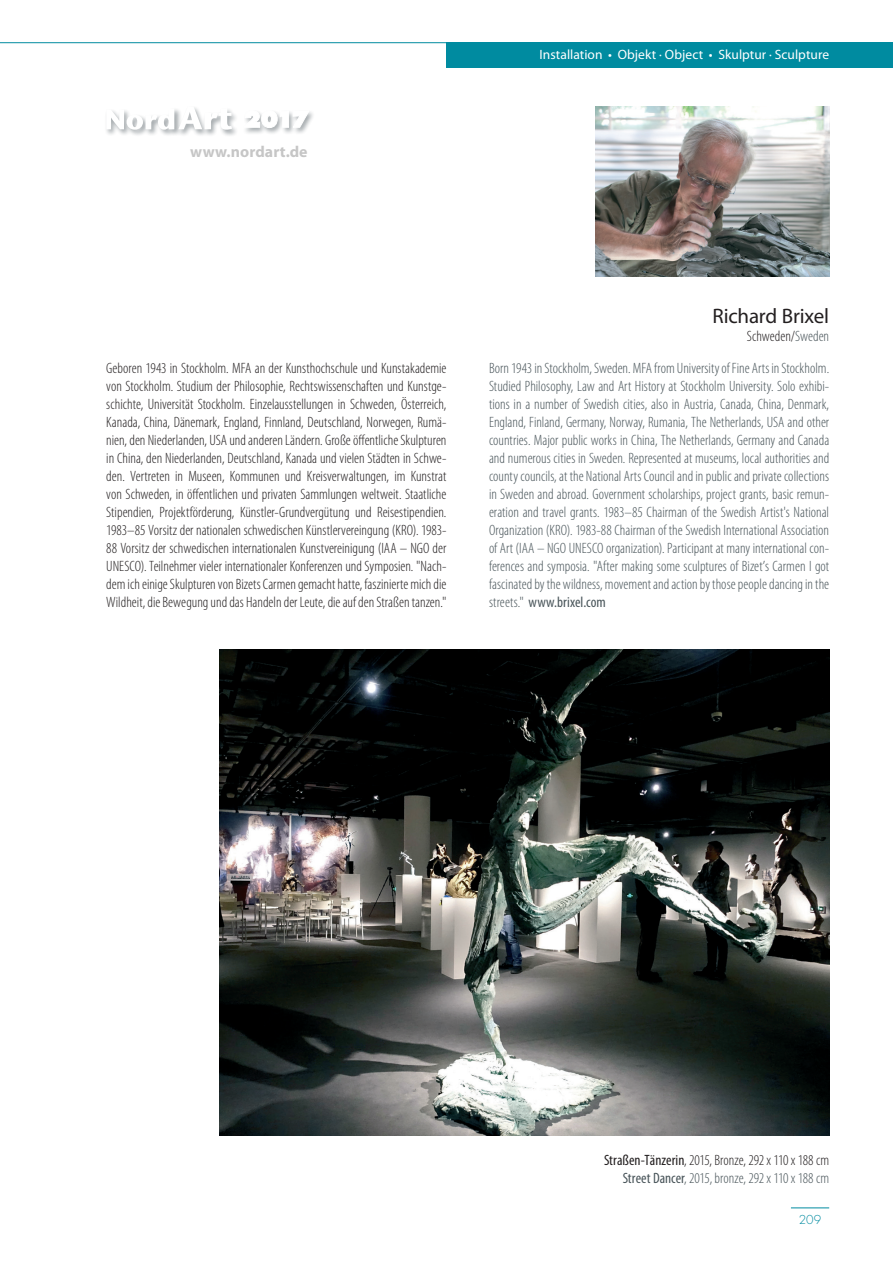
<style>
.page{position:relative;width:893px;height:1263px;background:#fff}
.page>*{position:absolute;margin:0;border:0;box-sizing:border-box;transform-origin:0 0}
.t1{font:21px "Myriad Pro";letter-spacing:-.01em;color:#231f20}
.t2{font:700 15.9px "Myriad Pro";letter-spacing:.005em;color:#c6c6c6}
.t3{font:300 condensed 15px/18px "Myriad Pro";color:#231f20;text-align:right}
.t4{font:300 condensed 15px/18px "Myriad Pro";color:#485459;text-align:justify}
.t5{font:13.5px "Myriad Pro";color:#fff}
.t6{font:300 12px "Futura Std";color:#008ba0}
.s1{color:#485459}
.s2{font-weight:400}
.s3{font-weight:400;color:#485459}
</style>
<div class="page">
<div style="left:446px;top:43px;width:447px;height:25px;background:#008ba0"></div>
<hr style="left:0;top:42px;width:446px;height:1px;background:#008ba0">
<hr style="left:791px;top:1207px;width:38px;height:1px;background:#008ba0">
<div style="left:105px;top:107px;width:77px;height:30px;background:#0b1a22;opacity:.75"></div>
<div style="left:177px;top:105px;width:62px;height:32px;background:#0b1a22;opacity:.75"></div>
<svg style="left:106px;top:106px;width:126px;height:24px"></svg>
<div style="left:242px;top:109px;width:74px;height:26px;background:#0b1a22;opacity:.75"></div>
<svg style="left:243px;top:111px;width:66px;height:17px"></svg>
<img style="left:219px;top:650px;width:610px;height:486px">
<img style="left:595px;top:106px;width:234px;height:170px">
<p class="t2" style="left:190px;top:142px;width:119px">www.nordart.de</p>
<p class="t5" style="left:540px;top:46px;width:291px">Installation • Objekt · Object • Skulptur · Sculpture</p>
<p class="t3" style="left:106px;top:359px;width:342px;text-align:justify">Geboren 1943 in Stockholm. MFA an der Kunsthochschule und Kunstakademie von Stockholm. Studium der Philosophie, Rechtswissenschaften und Kunstge&shy;schichte, Universität Stockholm. Einzelausstellungen in Schweden, Österreich, Kanada, China, Dänemark, England, Finnland, Deutschland, Norwegen, Rumä&shy;nien, den Niederlanden, USA und anderen Ländern. Große öffentliche Skulpturen in China, den Niederlanden, Deutschland, Kanada und vielen Städten in Schwe&shy;den. Vertreten in Museen, Kommunen und Kreisverwaltungen, im Kunstrat von Schweden, in öffentlichen und privaten Sammlungen weltweit. Staatliche Stipendien, Projektförderung, Künstler-Grundvergütung und Reisestipendien.<br>1983–85 Vorsitz der nationalen schwedischen Künstlervereingung (KRO). 1983- 88 Vorsitz der schwedischen internationalen Kunstvereinigung (IAA – NGO der UNESCO). Teilnehmer vieler internationaler Konferenzen und Symposien. "Nach&shy;dem ich einige Skulpturen von Bizets Carmen gemacht hatte, faszinierte mich die Wildheit, die Bewegung und das Handeln der Leute, die auf den Straßen tanzen."</p>
<h1 class="t1" style="left:712px;top:303px;width:118px">Richard Brixel</h1>
<p class="t3" style="left:747px;top:327px;width:84px">Schweden/<span class="s1">Sweden</span></p>
<p class="t4" style="left:489px;top:359px;width:342px">Born 1943 in Stockholm, Sweden. MFA from University of Fine Arts in Stockholm.<br>Studied Philosophy, Law and Art History at Stockholm University. Solo exhibi&shy;tions in a number of Swedish cities, also in Austria, Canada, China, Denmark, England, Finland, Germany, Norway, Rumania, The Netherlands, USA and other countries. Major public works in China, The Netherlands, Germany and Canada and numerous cities in Sweden. Represented at museums, local authorities and county councils, at the National Arts Council and in public and private collections in Sweden and abroad. Government scholarships, project grants, basic remun&shy;eration and travel grants. 1983–85 Chairman of the Swedish Artist's National Organization (KRO). 1983-88 Chairman of the Swedish International Association of Art (IAA – NGO UNESCO organization). Participant at many international con&shy;ferences and symposia. "After making some sculptures of Bizet’s Carmen I got fascinated by the wildness, movement and action by those people dancing in the streets." <span class="s2">www.brixel.com</span></p>
<p class="t3" style="left:604px;top:1151px;width:227px"><span class="s2">Straßen-Tänzerin</span>, 2015, Bronze, 292 x 110 x 188 cm<br><span class="s3">Street Dancer</span><span class="s1">, 2015, bronze, 292 x 110 x 188 cm</span></p>
<p class="t6" style="left:799px;top:1212px;width:24px">209</p>
</div>
